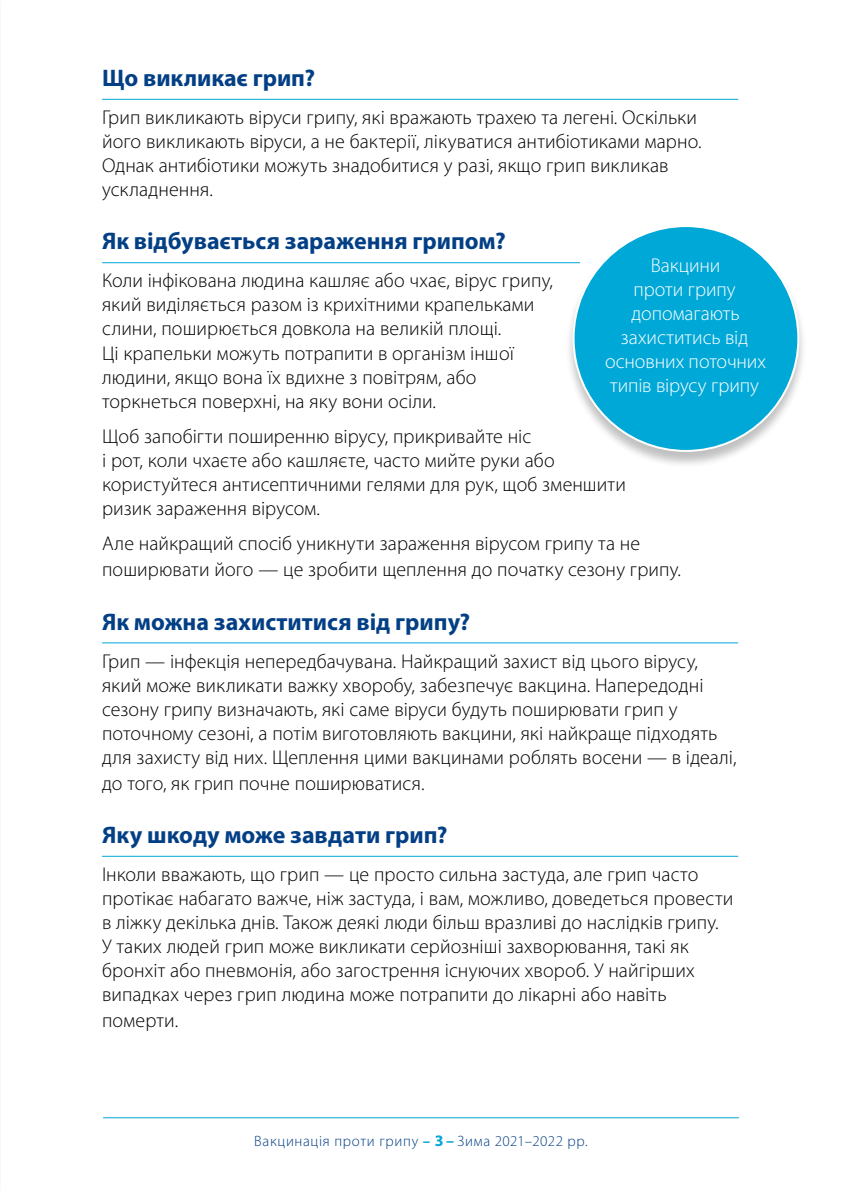
<style>
.page{position:relative;width:842px;height:1191px;background:#fff}
.page>*{position:absolute;margin:0;border:0;box-sizing:border-box;transform-origin:0 0}
.t1{font:700 24px "Myriad Pro";color:#033f85}
.t2{font:300 20px/24px "Myriad Pro";letter-spacing:.005em;color:#000}
.t3{font:300 20px/24px "Myriad Pro";letter-spacing:-.005em;color:#fff;text-align:center}
.t4{font:300 15px "Myriad Pro";letter-spacing:.045em;color:#033f85}
.s1{font-weight:700;color:#00a8d7}
.s2{font-weight:700;font-size:16px;color:#00a8d7}
</style>
<div class="page">
<hr style="left:103px;top:1117px;width:636px;height:1px;background:#00a8d7">
<hr style="left:102px;top:99px;width:636px;height:1px;background:#00a8d7">
<hr style="left:102px;top:262px;width:478px;height:1px;background:#00a8d7">
<hr style="left:102px;top:642px;width:636px;height:1px;background:#00a8d7">
<hr style="left:102px;top:855px;width:636px;height:1px;background:#00a8d7">
<div style="left:565px;top:226px;width:242px;height:242px;background:#000;opacity:.25"></div>
<div style="left:573px;top:226px;width:225px;height:225px;background:#00a8d7;border-radius:50%"></div>
<p class="t1" style="left:102px;top:62px;width:214px">Що викликає грип?</p>
<p class="t2" style="left:102px;top:106px;width:601px">Грип викликають віруси грипу, які вражають трахею та легені. Оскільки його викликають віруси, а не бактерії, лікуватися антибіотиками марно.<br>Однак антибіотики можуть знадобитися у разі, якщо грип викликав ускладнення.</p>
<p class="t1" style="left:102px;top:226px;width:405px">Як відбувається зараження грипом?</p>
<p class="t2" style="left:102px;top:269px;width:452px">Коли інфікована людина кашляє або чхає, вірус грипу, який виділяється разом із крихітними крапельками слини, поширюється довкола на великій площі.<br>Ці крапельки можуть потрапити в організм іншої людини, якщо вона їх вдихне з повітрям, або торкнеться поверхні, на яку вони осіли.</p>
<p class="t2" style="left:102px;top:424px;width:525px">Щоб запобігти поширенню вірусу, прикривайте ніс<br>і рот, коли чхаєте або кашляєте, часто мийте руки або користуйтеся антисептичними гелями для рук, щоб зменшити ризик зараження вірусом.</p>
<p class="t2" style="left:102px;top:531px;width:580px;line-height:26px">Але найкращий спосіб уникнути зараження вірусом грипу та не поширювати його — це зробити щеплення до початку сезону грипу.</p>
<p class="t1" style="left:102px;top:606px;width:370px">Як можна захиститися від грипу?</p>
<p class="t2" style="left:102px;top:649px;width:636px">Грип — інфекція непередбачувана. Найкращий захист від цього вірусу, який може викликати важку хворобу, забезпечує вакцина. Напередодні сезону грипу визначають, які саме віруси будуть поширювати грип у поточному сезоні, а потім виготовляють вакцини, які найкраще підходять для захисту від них. Щеплення цими вакцинами роблять восени — в ідеалі,</p>
<p class="t2" style="left:102px;top:771px;width:324px">до того, як грип почне поширюватися.</p>
<p class="t1" style="left:102px;top:819px;width:347px">Яку шкоду може завдати грип?</p>
<p class="t2" style="left:102px;top:862px;width:633px">Інколи вважають, що грип — це просто сильна застуда, але грип часто протікає набагато важче, ніж застуда, і вам, можливо, доведеться провести в ліжку декілька днів. Також деякі люди більш вразливі до наслідків грипу.<br>У таких людей грип може викликати серйозніші захворювання, такі як бронхіт або пневмонія, або загострення існуючих хвороб. У найгірших випадках через грип людина може потрапити до лікарні або навіть</p>
<p class="t2" style="left:102px;top:1008px;width:78px">померти.</p>
<p class="t3" style="left:605px;top:254px;width:163px">Вакцини<br>проти грипу допомагають захиститись від основних поточних типів вірусу грипу</p>
<p class="t4" style="left:254px;top:1133px;width:335px">Вакцинація проти грипу <span class="s1">–</span> <span class="s2">3 –</span> Зима 2021–2022 рр.</p>
</div>
